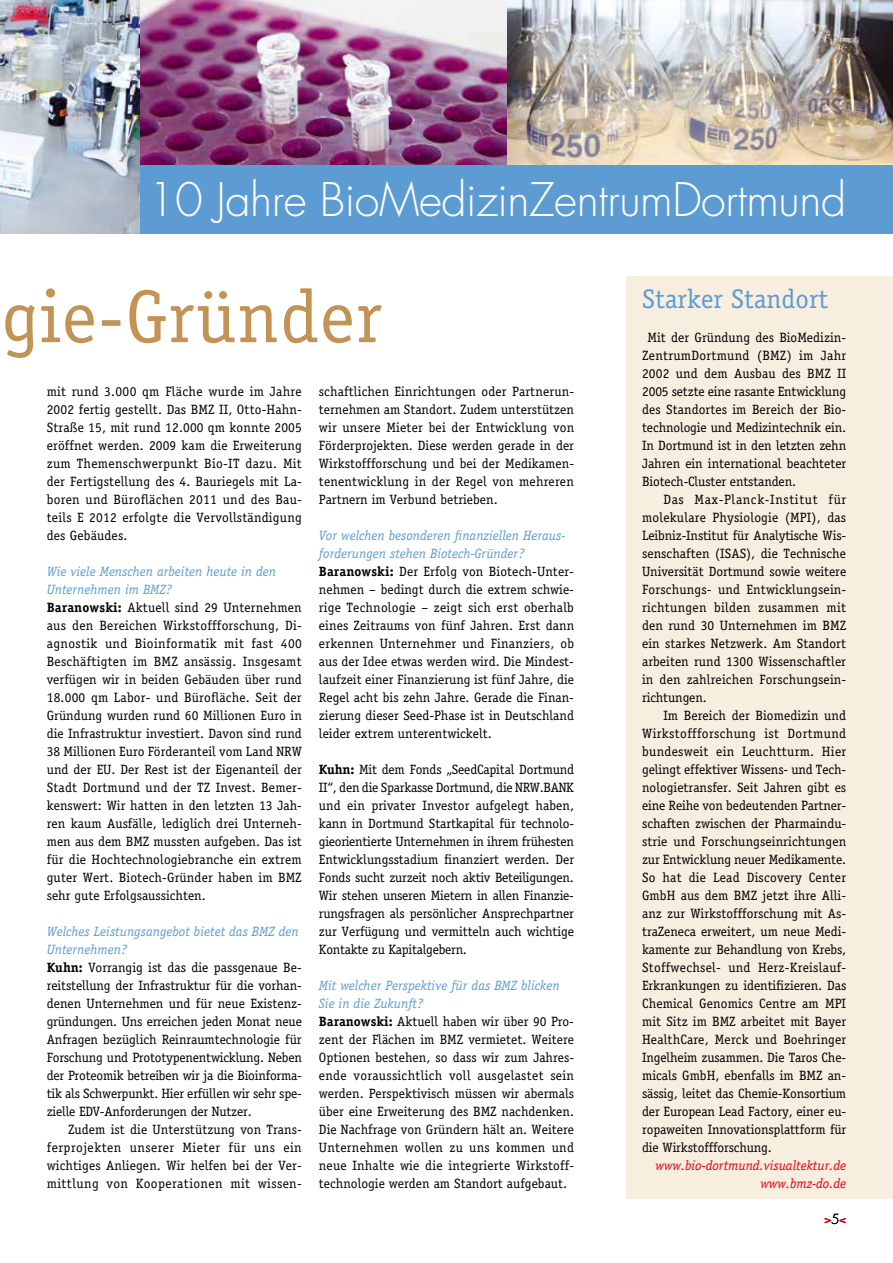
<style>
.page{position:relative;width:893px;height:1263px;background:#fff}
.page>*{position:absolute;margin:0;border:0;box-sizing:border-box;transform-origin:0 0}
.t1{font:75px "Officina Serif";letter-spacing:.015em;color:#c39355}
.t2{font:300 45px "Futura";letter-spacing:-.01em;color:#fff}
.t3{font:27px "Officina Serif";color:#5c9cd3}
.t4{font:13.5px/18px "Officina Serif";color:#000;text-align:justify}
.t5{font:italic 13.5px/18px "Officina Serif";color:#e60012;text-align:right}
.t6{font:13.5px "Officina Serif";color:#e60012}
.s1{font-style:italic;color:#5c9cd3}
.s2{font-weight:700}
.s3{font-family:"Futura";font-weight:300;color:#000}
</style>
<div class="page">
<img style="left:0;top:0;width:140px;height:234px">
<img style="left:506px;top:0;width:387px;height:166px">
<div style="left:626px;top:276px;width:267px;height:923px;background:#f8eee0"></div>
<img style="left:140px;top:0;width:366px;height:166px">
<div style="left:140px;top:166px;width:753px;height:68px;background:#5c9cd3"></div>
<h2 class="t2" style="left:148px;top:171px;width:700px">10 Jahre BioMedizinZentrumDortmund</h2>
<h1 class="t1" style="left:2px;top:273px;width:382px">gie-Gründer</h1>
<p class="t4" style="left:47px;top:382px;width:257px">mit rund 3.000 qm Fläche wurde im Jahre 2002 fertig gestellt. Das BMZ II, Otto-Hahn-Straße 15, mit rund 12.000 qm konnte 2005 eröffnet werden. 2009 kam die Erweiterung zum Themenschwerpunkt Bio-IT dazu. Mit der Fertigstellung des 4. Bauriegels mit La&shy;boren und Büroflächen 2011 und des Bau&shy;teils E 2012 erfolgte die Vervollständigung des Gebäudes.</p>
<p class="t4" style="left:47px;top:562px;width:257px;text-align:left"><span class="s1">Wie viele Menschen arbeiten heute in den Unternehmen im BMZ?<br></span><span class="s2">Baranowski:</span> Aktuell sind 29 Unternehmen aus den Bereichen Wirkstoffforschung, Di&shy;agnostik und Bioinformatik mit fast 400<br>Beschäftigten im BMZ ansässig. Insgesamt verfügen wir in beiden Gebäuden über rund 18.000 qm Labor- und Bürofläche. Seit der Gründung wurden rund 60 Millionen Euro in die Infrastruktur investiert. Davon sind rund 38 Millionen Euro Förderanteil vom Land NRW und der EU. Der Rest ist der Eigenanteil der Stadt Dortmund und der TZ Invest. Bemer&shy;kenswert: Wir hatten in den letzten 13 Jah&shy;ren kaum Ausfälle, lediglich drei Unterneh&shy;men aus dem BMZ mussten aufgeben. Das ist für die Hochtechnologiebranche ein extrem guter Wert. Biotech-Gründer haben im BMZ sehr gute Erfolgsaussichten.</p>
<p class="t4" style="left:47px;top:922px;width:257px;text-align:left"><span class="s1">Welches Leistungsangebot bietet das BMZ den Unternehmen?<br></span><span class="s2">Kuhn:</span> Vorrangig ist das die passgenaue Be&shy;reitstellung der Infrastruktur für die vorhan&shy;denen Unternehmen und für neue Existenz&shy;gründungen. Uns erreichen jeden Monat neue Anfragen bezüglich Reinraumtechnologie für Forschung und Prototypenentwicklung. Neben der Proteomik betreiben wir ja die Bioinforma&shy;tik als Schwerpunkt. Hier erfüllen wir sehr spe&shy;zielle EDV-Anforderungen der Nutzer.</p>
<p class="t4" style="left:47px;top:1120px;width:257px;text-indent:21px">Zudem ist die Unterstützung von Trans&shy;ferprojekten unserer Mieter für uns ein wichtiges Anliegen. Wir helfen bei der Ver&shy;mittlung von Kooperationen mit wissen-</p>
<p class="t4" style="left:319px;top:382px;width:257px">schaftlichen Einrichtungen oder Partnerun&shy;ternehmen am Standort. Zudem unterstützen wir unsere Mieter bei der Entwicklung von Förderprojekten. Diese werden gerade in der Wirkstoffforschung und bei der Medikamen&shy;tenentwicklung in der Regel von mehreren Partnern im Verbund betrieben.</p>
<p class="t4" style="left:319px;top:526px;width:257px;text-align:left"><span class="s1">Vor welchen besonderen finanziellen Heraus&shy;forderungen stehen Biotech-Gründer?<br></span><span class="s2">Baranowski:</span> Der Erfolg von Biotech-Unter&shy;nehmen – bedingt durch die extrem schwie&shy;rige Technologie – zeigt sich erst oberhalb eines Zeitraums von fünf Jahren. Erst dann erkennen Unternehmer und Finanziers, ob aus der Idee etwas werden wird. Die Mindest&shy;laufzeit einer Finanzierung ist fünf Jahre, die Regel acht bis zehn Jahre. Gerade die Finan&shy;zierung dieser Seed-Phase ist in Deutschland leider extrem unterentwickelt.</p>
<p class="t4" style="left:319px;top:760px;width:257px"><span class="s2">Kuhn:</span> Mit dem Fonds „SeedCapital Dortmund II“, den die Sparkasse Dortmund, die NRW.BANK und ein privater Investor aufgelegt haben, kann in Dortmund Startkapital für technolo&shy;gieorientierte Unternehmen in ihrem frühesten Entwicklungsstadium finanziert werden. Der Fonds sucht zurzeit noch aktiv Beteiligungen.<br>Wir stehen unseren Mietern in allen Finanzie&shy;rungsfragen als persönlicher Ansprechpartner zur Verfügung und vermitteln auch wichtige Kontakte zu Kapitalgebern.</p>
<p class="t4" style="left:319px;top:976px;width:257px;text-align:left"><span class="s1">Mit welcher Perspektive für das BMZ blicken Sie in die Zukunft?<br></span><span class="s2">Baranowski:</span> Aktuell haben wir über 90 Pro&shy;zent der Flächen im BMZ vermietet. Weitere Optionen bestehen, so dass wir zum Jahres&shy;ende voraussichtlich voll ausgelastet sein werden. Perspektivisch müssen wir abermals über eine Erweiterung des BMZ nachdenken.<br>Die Nachfrage von Gründern hält an. Weitere Unternehmen wollen zu uns kommen und neue Inhalte wie die integrierte Wirkstoff&shy;technologie werden am Standort aufgebaut.</p>
<h3 class="t3" style="left:642px;top:283px;width:188px">Starker Standort</h3>
<p class="t4" style="left:642px;top:328px;width:206px;text-indent:5px">Mit der Gründung des BioMedizin-ZentrumDortmund (BMZ) im Jahr 2002 und dem Ausbau des BMZ II 2005 setzte eine rasante Entwicklung des Standortes im Bereich der Bio&shy;technologie und Medizintechnik ein.<br>In Dortmund ist in den letzten zehn Jahren ein international beachteter Biotech-Cluster entstanden.</p>
<p class="t4" style="left:642px;top:490px;width:206px;text-indent:21px">Das Max-Planck-Institut für molekulare Physiologie (MPI), das Leibniz-Institut für Analytische Wis&shy;senschaften (ISAS), die Technische Universität Dortmund sowie weitere Forschungs- und Entwicklungsein&shy;richtungen bilden zusammen mit den rund 30 Unternehmen im BMZ ein starkes Netzwerk. Am Standort arbeiten rund 1300 Wissenschaftler in den zahlreichen Forschungsein&shy;richtungen.</p>
<p class="t4" style="left:642px;top:706px;width:206px;text-indent:21px">Im Bereich der Biomedizin und Wirkstoffforschung ist Dortmund bundesweit ein Leuchtturm. Hier gelingt effektiver Wissens- und Tech&shy;nologietransfer. Seit Jahren gibt es eine Reihe von bedeutenden Partner&shy;schaften zwischen der Pharmaindu&shy;strie und Forschungseinrichtungen zur Entwicklung neuer Medikamente.<br>So hat die Lead Discovery Center GmbH aus dem BMZ jetzt ihre Alli&shy;anz zur Wirkstoffforschung mit As&shy;traZeneca erweitert, um neue Medi&shy;kamente zur Behandlung von Krebs, Stoffwechsel- und Herz-Kreislauf-Erkrankungen zu identifizieren. Das Chemical Genomics Centre am MPI mit Sitz im BMZ arbeitet mit Bayer HealthCare, Merck und Boehringer Ingelheim zusammen. Die Taros Che&shy;micals GmbH, ebenfalls im BMZ an&shy;sässig, leitet das Chemie-Konsortium der European Lead Factory, einer eu&shy;ropaweiten Innovationsplattform für die Wirkstoffforschung.</p>
<p class="t5" style="left:655px;top:1156px;width:192px">www.bio-dortmund.visualtektur.de www.bmz-do.de</p>
<p class="t6" style="left:824px;top:1212px;width:23px">&gt;<span class="s3">5</span>&lt;</p>
</div>
